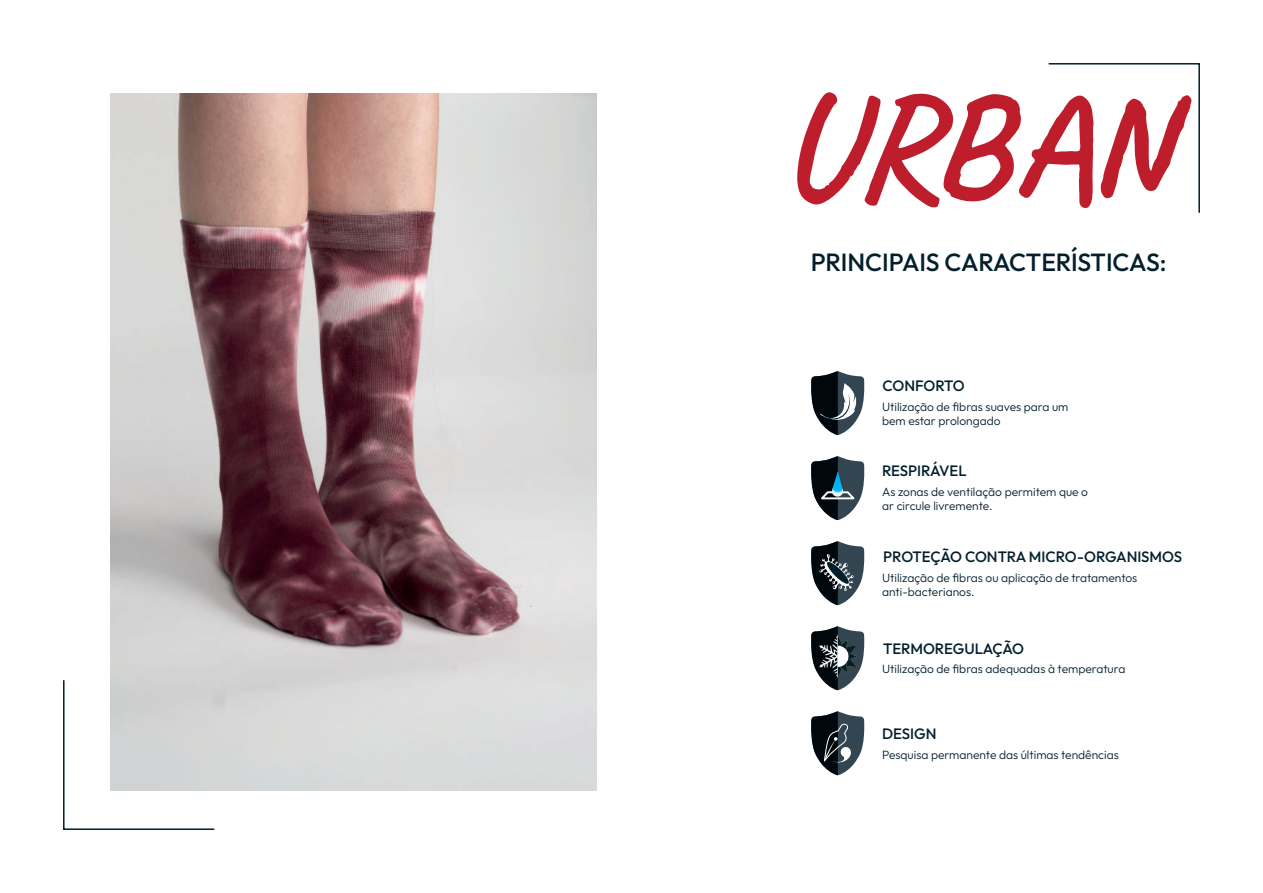
<style>
.page{position:relative;width:1263px;height:893px;background:#fff}
.page>*{position:absolute;margin:0;border:0;box-sizing:border-box;transform-origin:0 0}
.t1{font:700 150px "Caveat";letter-spacing:-.005em;color:#be1d2c}
.t2{font:500 24.9px "Outfit";letter-spacing:-.015em;color:#031f2c}
.t3{font:500 15px "Outfit";letter-spacing:-.01em;color:#031f2c}
.t4{font:300 12px/14.4px "Outfit";color:#031f2c}
</style>
<div class="page">
<svg style="left:1048px;top:63px;width:152px;height:150px"></svg>
<svg style="left:63px;top:679px;width:152px;height:151px"></svg>
<img style="left:111px;top:94px;width:486px;height:696px">
<svg style="left:811px;top:371px;width:54px;height:64px"></svg>
<svg style="left:811px;top:711px;width:54px;height:64px"></svg>
<svg style="left:811px;top:456px;width:54px;height:64px"></svg>
<svg style="left:811px;top:541px;width:54px;height:64px"></svg>
<svg style="left:811px;top:626px;width:54px;height:64px"></svg>
<h1 class="t1" style="left:779px;top:51px;width:400px">URBAN</h1>
<h2 class="t2" style="left:811px;top:248px;width:357px">PRINCIPAIS CARACTERÍSTICAS:</h2>
<p class="t3" style="left:883px;top:377px;width:83px">CONFORTO</p>
<p class="t4" style="left:882px;top:399px;width:188px">Utilização de fibras suaves para um bem estar prolongado</p>
<p class="t3" style="left:882px;top:462px;width:86px">RESPIRÁVEL</p>
<p class="t4" style="left:882px;top:484px;width:207px">As zonas de ventilação permitem que o ar circule livremente.</p>
<p class="t3" style="left:883px;top:548px;width:300px">PROTEÇÃO CONTRA MICRO-ORGANISMOS</p>
<p class="t4" style="left:882px;top:570px;width:257px">Utilização de fibras ou aplicação de tratamentos anti-bacterianos.</p>
<p class="t3" style="left:883px;top:640px;width:143px">TERMOREGULAÇÃO</p>
<p class="t4" style="left:882px;top:662px;width:245px">Utilização de fibras adequadas à temperatura</p>
<p class="t3" style="left:882px;top:725px;width:56px">DESIGN</p>
<p class="t4" style="left:882px;top:747px;width:238px">Pesquisa permanente das últimas tendências</p>
</div>
